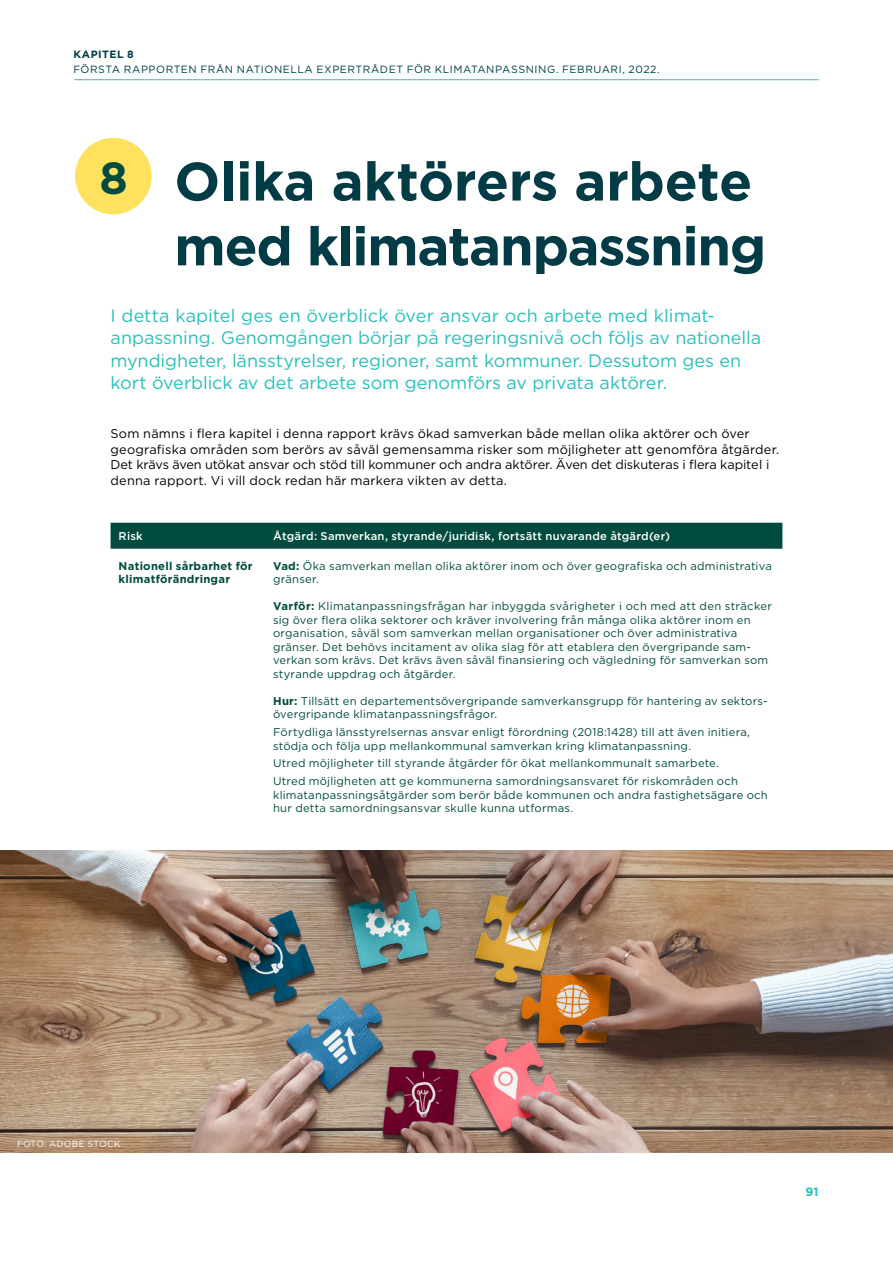
<style>
.page{position:relative;width:893px;height:1263px;background:#fff}
.page>*{position:absolute;margin:0;border:0;box-sizing:border-box;transform-origin:0 0}
.t1{font:700 54px/64.8px "Gotham";letter-spacing:-.02em;color:#003b46}
.t2{font:700 45px "Gotham";color:#004b3f}
.t3{font:18px/22.5px "Gotham";color:#29c0bc}
.t4{font:12.75px/15.8px "Gotham";letter-spacing:.01em;color:#000}
.t5{font:700 12px "Gotham";color:#29c0bc}
.t6{font:11.25px/13.5px "Gotham";letter-spacing:.02em;color:#004b3f}
.t7{font:500 11.25px "Gotham";letter-spacing:.02em;color:#fff}
.t8{font:700 11.25px/13.5px "Gotham";letter-spacing:.02em;color:#004b3f}
.t9{font:10.5px "Gotham";letter-spacing:.05em;color:#003b46}
.t10{font:700 10.5px "Gotham";letter-spacing:.05em;color:#003b46}
.t11{font:9px "Gotham";letter-spacing:.03em;color:#fff}
.s1{font-weight:700}
</style>
<div class="page">
<hr style="left:74px;top:79px;width:745px;height:1px;background:#29c0bc">
<div style="left:75px;top:138px;width:77px;height:76px;background:#fee15f;border-radius:50%"></div>
<div style="left:111px;top:523px;width:671px;height:26px;background:#004b3f"></div>
<img style="left:0;top:850px;width:893px;height:302px">
<p class="t10" style="left:73px;top:47px;width:62px">KAPITEL 8</p>
<p class="t9" style="left:73px;top:63px;width:588px">FÖRSTA RAPPORTEN FRÅN NATIONELLA EXPERTRÅDET FÖR KLIMATANPASSNING. FEBRUARI, 2022.</p>
<h1 class="t1" style="left:174px;top:149px;width:593px">Olika aktörers arbete med klimatanpassning</h1>
<p class="t3" style="left:111px;top:304px;width:652px">I detta kapitel ges en överblick över ansvar och arbete med klimat&shy;anpassning. Genomgången börjar på regeringsnivå och följs av nationella myndigheter, länsstyrelser, regioner, samt kommuner. Dessutom ges en kort överblick av det arbete som genomförs av privata aktörer.</p>
<p class="t4" style="left:111px;top:425px;width:670px">Som nämns i flera kapitel i denna rapport krävs ökad samverkan både mellan olika aktörer och över geografiska områden som berörs av såväl gemensamma risker som möjligheter att genomföra åtgärder.<br>Det krävs även utökat ansvar och stöd till kommuner och andra aktörer. Även det diskuteras i flera kapitel i denna rapport. Vi vill dock redan här markera vikten av detta.</p>
<h2 class="t2" style="left:100px;top:148px;width:30px">8</h2>
<p class="t7" style="left:119px;top:529px;width:26px">Risk</p>
<p class="t7" style="left:273px;top:529px;width:398px">Åtgärd: Samverkan, styrande/juridisk, fortsätt nuvarande åtgärd(er)</p>
<p class="t8" style="left:119px;top:559px;width:135px">Nationell sårbarhet för klimatförändringar</p>
<p class="t6" style="left:273px;top:559px;width:500px"><span class="s1">Vad:</span> Öka samverkan mellan olika aktörer inom och över geografiska och administrativa gränser.</p>
<p class="t6" style="left:273px;top:599px;width:500px"><span class="s1">Varför:</span> Klimatanpassningsfrågan har inbyggda svårigheter i och med att den sträcker sig över flera olika sektorer och kräver involvering från många olika aktörer inom en organisation, såväl som samverkan mellan organisationer och över administrativa gränser. Det behövs incitament av olika slag för att etablera den övergripande sam&shy;verkan som krävs. Det krävs även såväl finansiering och vägledning för samverkan som styrande uppdrag och åtgärder.</p>
<p class="t6" style="left:273px;top:694px;width:496px"><span class="s1">Hur:</span> Tillsätt en departementsövergripande samverkansgrupp för hantering av sektors&shy;övergripande klimatanpassningsfrågor.</p>
<p class="t6" style="left:273px;top:725px;width:478px">Förtydliga länsstyrelsernas ansvar enligt förordning (2018:1428) till att även initiera, stödja och följa upp mellankommunal samverkan kring klimatanpassning.</p>
<p class="t6" style="left:273px;top:754px;width:466px;line-height:17.7px">Utred möjligheter till styrande åtgärder för ökat mellankommunalt samarbete.<br>Utred möjligheten att ge kommunerna samordningsansvaret för riskområden och</p>
<p class="t6" style="left:273px;top:787px;width:496px">klimatanpassningsåtgärder som berör både kommunen och andra fastighetsägare och hur detta samordningsansvar skulle kunna utformas.</p>
<p class="t11" style="left:17px;top:1138px;width:105px">FOTO: ADOBE STOCK</p>
<p class="t5" style="left:805px;top:1184px;width:15px">91</p>
</div>
